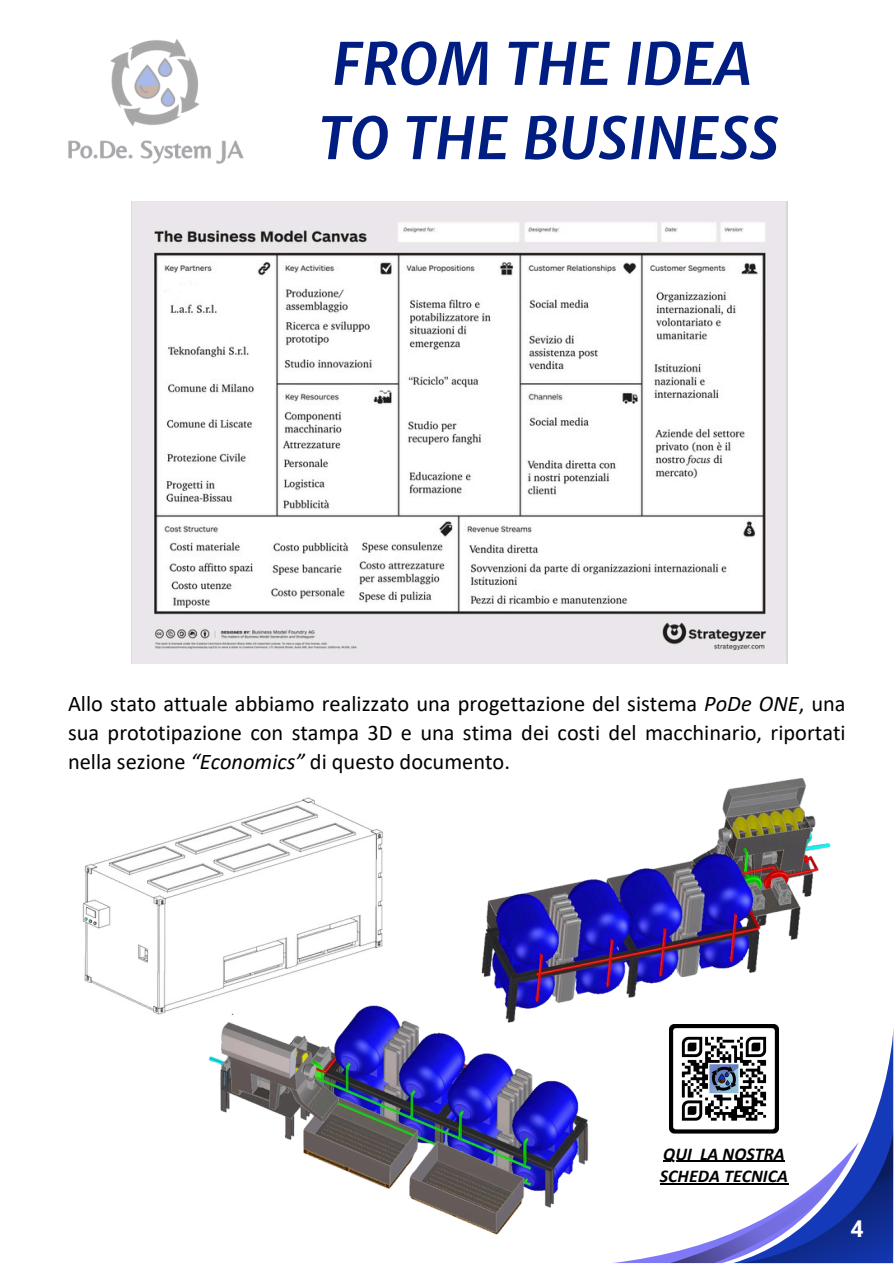
<style>
.page{position:relative;width:894px;height:1264px;background:#fff}
.page>*{position:absolute;margin:0;border:0;box-sizing:border-box;transform-origin:0 0}
.t1{font:italic 700 57.6px "Merriweather Sans";color:#001d82}
.t2{font:700 23.1px "Roboto";color:#fff}
.t3{font:22.35px/29px "Calibri";color:#000;text-align:justify}
.t4{font:italic 700 18px/22.5px "Calibri";color:#000}
.s1{font-style:italic}
</style>
<div class="page">
<img style="left:131px;top:202px;width:656px;height:461px">
<img style="left:82px;top:797px;width:301px;height:218px">
<img style="left:481px;top:778px;width:350px;height:220px">
<img style="left:204px;top:984px;width:401px;height:251px">
<img style="left:68px;top:39px;width:176px;height:125px">
<img style="left:670px;top:1024px;width:108px;height:2px">
<svg style="left:614px;top:1026px;width:279px;height:237px"></svg>
<hr style="left:699px;top:1160px;width:85px;height:1px;background:#000">
<hr style="left:659px;top:1183px;width:128px;height:1px;background:#000">
<h2 class="t1" style="left:332px;top:28px;width:421px">FROM THE IDEA</h2>
<p class="t1" style="left:318px;top:102px;width:462px">TO THE BUSINESS</p>
<p class="t3" style="left:68px;top:691px;width:779px">Allo stato attuale abbiamo realizzato una progettazione del sistema <span class="s1">PoDe ONE</span>, una sua prototipazione con stampa 3D e una stima dei costi del macchinario, riportati nella sezione <span class="s1">“Economics”</span> di questo documento.</p>
<p class="t4" style="left:659px;top:1143px;width:129px">QUI LA NOSTRA<br>SCHEDA TECNICA</p>
<p class="t2" style="left:850px;top:1215px;width:15px">4</p>
</div>
